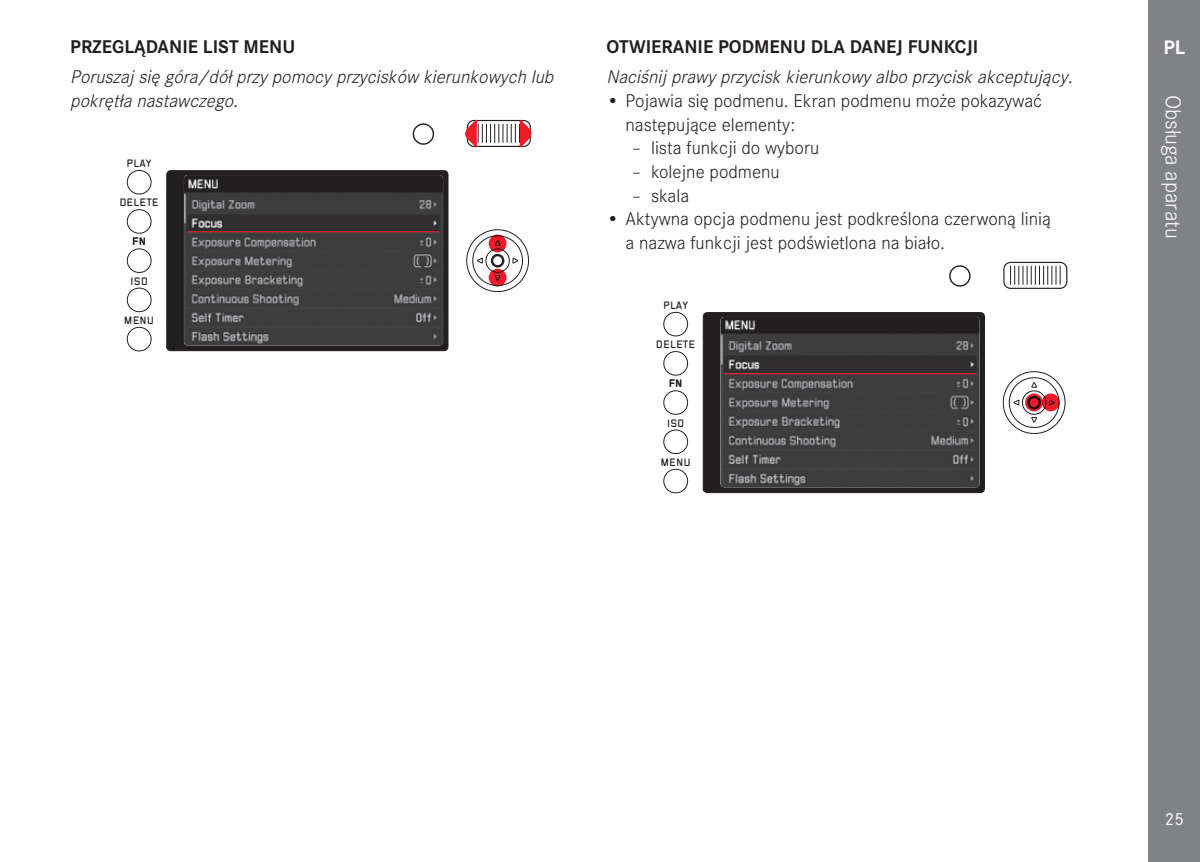
<style>
.page{position:relative;width:1200px;height:862px;background:#fff}
.page>*{position:absolute;margin:0;border:0;box-sizing:border-box;transform-origin:0 0}
.Footnote{font:300 22.5px "Corporate S";color:#fff}
.t1{font:700 20.25px "Corporate S";color:#fff}
.t2{font:300 19.12px/23.6px "Corporate S";color:#231f20}
.Body_Text{font:italic 300 19.12px/23.6px "Corporate S";color:#231f20}
.Heading_02{font:700 19.12px "Corporate S";color:#231f20}
.t3{font:18px "Corporate S";color:#fff}
.t4{font:9.45px "LG1050";color:#231f20}
</style>
<div class="page">
<div style="left:1148px;top:0;width:51px;height:861px;background:#808285"></div>
<svg style="left:466px;top:229px;width:63px;height:63px"></svg>
<svg style="left:166px;top:170px;width:282px;height:181px;background:#282425"></svg>
<hr style="left:166px;top:197px;width:1px;height:127px;background:#231f20">
<svg style="left:127px;top:326px;width:25px;height:25px"></svg>
<svg style="left:127px;top:287px;width:25px;height:25px"></svg>
<svg style="left:127px;top:248px;width:25px;height:25px"></svg>
<svg style="left:127px;top:209px;width:25px;height:25px"></svg>
<svg style="left:127px;top:170px;width:25px;height:24px"></svg>
<svg style="left:166px;top:324px;width:2px;height:27px"></svg>
<div style="left:490px;top:254px;width:14px;height:13px;border:2px solid #231f20;border-radius:50%"></div>
<svg style="left:413px;top:124px;width:20px;height:20px"></svg>
<div style="left:412px;top:123px;width:22px;height:22px;border:1px solid #231f20;border-radius:50%"></div>
<img style="left:184px;top:175px;width:259px;height:170px">
<hr style="left:187px;top:231px;width:252px;height:1px;background:#ee1c28">
<svg style="left:488px;top:234px;width:18px;height:18px"></svg>
<svg style="left:488px;top:268px;width:18px;height:18px"></svg>
<svg style="left:465px;top:119px;width:67px;height:29px"></svg>
<svg style="left:1002px;top:371px;width:63px;height:63px"></svg>
<svg style="left:702px;top:312px;width:282px;height:181px;background:#292526"></svg>
<hr style="left:702px;top:338px;width:1px;height:128px;background:#231f20">
<svg style="left:663px;top:468px;width:25px;height:25px"></svg>
<svg style="left:663px;top:429px;width:25px;height:25px"></svg>
<svg style="left:663px;top:390px;width:25px;height:25px"></svg>
<svg style="left:663px;top:351px;width:25px;height:24px"></svg>
<svg style="left:663px;top:311px;width:25px;height:25px"></svg>
<svg style="left:702px;top:466px;width:2px;height:27px"></svg>
<div style="left:1003px;top:262px;width:64px;height:27px;border:1px solid #231f20;border-radius:7px"></div>
<svg style="left:1010px;top:265px;width:50px;height:19px"></svg>
<div style="left:948px;top:265px;width:22px;height:21px;border:1px solid #231f20;border-radius:50%"></div>
<img style="left:720px;top:317px;width:259px;height:170px">
<hr style="left:724px;top:373px;width:251px;height:1px;background:#ee1c28">
<svg style="left:1024px;top:393px;width:18px;height:18px"></svg>
<svg style="left:1041px;top:393px;width:18px;height:18px"></svg>
<p class="Heading_02" style="left:70px;top:32px;width:226px">PRZEGLĄDANIE LIST MENU</p>
<p class="Body_Text" style="left:70px;top:64px;width:489px">Poruszaj sięgóra/dółprzypomocyprzycisków kierunkowychlub pokrętłanastawczego.</p>
<p class="t4" style="left:126px;top:157px;width:27px">PLAY</p>
<p class="t4" style="left:119px;top:196px;width:41px">DELETE</p>
<p class="t4" style="left:132px;top:235px;width:15px">FN</p>
<p class="t4" style="left:130px;top:276px;width:19px">ISO</p>
<p class="t4" style="left:124px;top:314px;width:32px">MENU</p>
<p class="Heading_02" style="left:606px;top:32px;width:373px">OTWIERANIE PODMENU DLA DANEJ FUNKCJI</p>
<p class="Body_Text" style="left:606px;top:64px;width:473px">Naciśnij prawyprzyciskkierunkowyalboprzyciskakceptujący.</p>
<p class="t2" style="left:625px;top:88px;width:418px;text-indent:-19px">• Pojawia się podmenu. Ekran podmenu może pokazywać następujące elementy:</p>
<p class="t2" style="left:631px;top:135px;width:189px">– lista funkcji do wyboru</p>
<p class="t2" style="left:631px;top:159px;width:149px">– kolejne podmenu</p>
<p class="t2" style="left:631px;top:182px;width:59px">– skala</p>
<p class="t2" style="left:625px;top:206px;width:427px;text-indent:-19px">• Aktywna opcja podmenu jest podkreślona czerwoną linią a nazwa funkcji jest podświetlona na biało.</p>
<p class="t4" style="left:663px;top:299px;width:27px">PLAY</p>
<p class="t4" style="left:655px;top:338px;width:41px">DELETE</p>
<p class="t4" style="left:668px;top:377px;width:15px">FN</p>
<p class="t4" style="left:666px;top:417px;width:19px">ISO</p>
<p class="t4" style="left:660px;top:456px;width:32px">MENU</p>
<p class="t1" style="left:1162px;top:32px;width:23px">PL</p>
<p class="Footnote" style="left:1188px;top:94px;width:145px;rotate:90deg">Obsługa aparatu</p>
<p class="t3" style="left:1164px;top:806px;width:21px">25</p>
</div>
